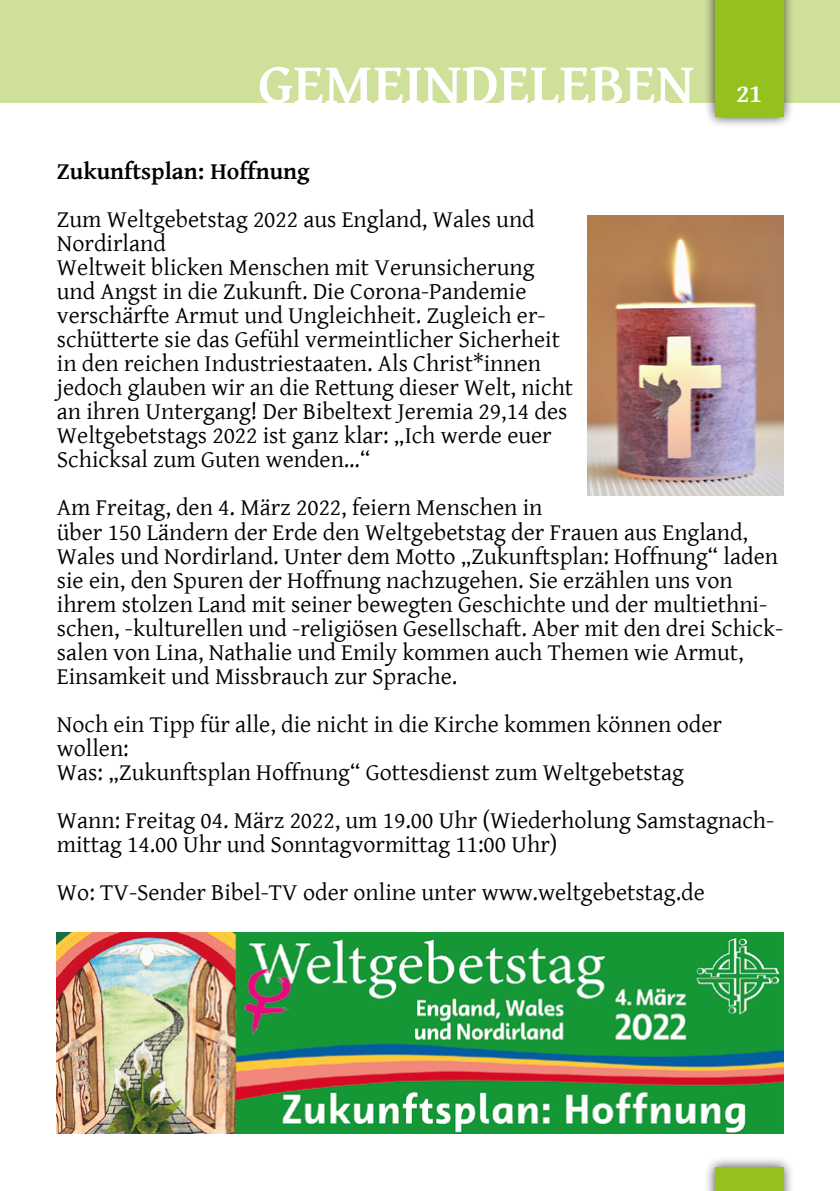
<style>
.page{position:relative;width:840px;height:1191px;background:#fff}
.page>*{position:absolute;margin:0;border:0;box-sizing:border-box;transform-origin:0 0}
.t1{font:700 58.2px "Gentium Basic";color:#fff}
.t2{font:700 26px "Gentium Basic";color:#fff}
.t3{font:24px/24px "Gentium Basic";color:#000}
.t4{font:700 24px "Gentium Basic";color:#000}
</style>
<div class="page">
<img style="left:587px;top:215px;width:195px;height:280px">
<img style="left:57px;top:932px;width:725px;height:201px">
<div style="left:0;top:0;width:839px;height:102px;background:#cfe09b"></div>
<div style="left:703px;top:1155px;width:91px;height:36px;background:#000;opacity:.75"></div>
<div style="left:714px;top:1167px;width:68px;height:24px;background:#95c11f"></div>
<div style="left:703px;top:0;width:91px;height:129px;background:#000;opacity:.75"></div>
<div style="left:714px;top:0;width:68px;height:117px;background:#95c11f"></div>
<h1 class="t1" style="left:258px;top:41px;width:437px">GEMEINDELEBEN</h1>
<p class="t2" style="left:735px;top:74px;width:28px">21</p>
<p class="t4" style="left:57px;top:153px;width:254px">Zukunftsplan: Hoffnung</p>
<p class="t3" style="left:57px;top:207px;width:517px">Zum Weltgebetstag 2022 aus England, Wales und Nordirland<br>Weltweit blicken Menschen mit Verunsicherung und Angst in die Zukunft. Die Corona-Pandemie verschärfte Armut und Ungleichheit. Zugleich er&shy;schütterte sie das Gefühl vermeintlicher Sicherheit in den reichen Industriestaaten. Als Christ*innen jedoch glauben wir an die Rettung dieser Welt, nicht an ihren Untergang! Der Bibeltext Jeremia 29,14 des Weltgebetstags 2022 ist ganz klar: „Ich werde euer Schicksal zum Guten wenden…“</p>
<p class="t3" style="left:57px;top:495px;width:727px">Am Freitag, den 4. März 2022, feiern Menschen in<br>über 150 Ländern der Erde den Weltgebetstag der Frauen aus England, Wales und Nordirland. Unter dem Motto „Zukunftsplan: Hoffnung“ laden sie ein, den Spuren der Hoffnung nachzugehen. Sie erzählen uns von ihrem stolzen Land mit seiner bewegten Geschichte und der multiethni&shy;schen, -kulturellen und -religiösen Gesellschaft. Aber mit den drei Schick&shy;salen von Lina, Nathalie und Emily kommen auch Themen wie Armut, Einsamkeit und Missbrauch zur Sprache.</p>
<p class="t3" style="left:57px;top:711px;width:666px">Noch ein Tipp für alle, die nicht in die Kirche kommen können oder wollen:<br>Was: „Zukunftsplan Hoffnung“ Gottesdienst zum Weltgebetstag</p>
<p class="t3" style="left:57px;top:807px;width:718px">Wann: Freitag 04. März 2022, um 19.00 Uhr (Wiederholung Samstagnach&shy;mittag 14.00 Uhr und Sonntagvormittag 11:00 Uhr)</p>
<p class="t3" style="left:57px;top:879px;width:649px">Wo: TV-Sender Bibel-TV oder online unter www.weltgebetstag.de</p>
</div>
